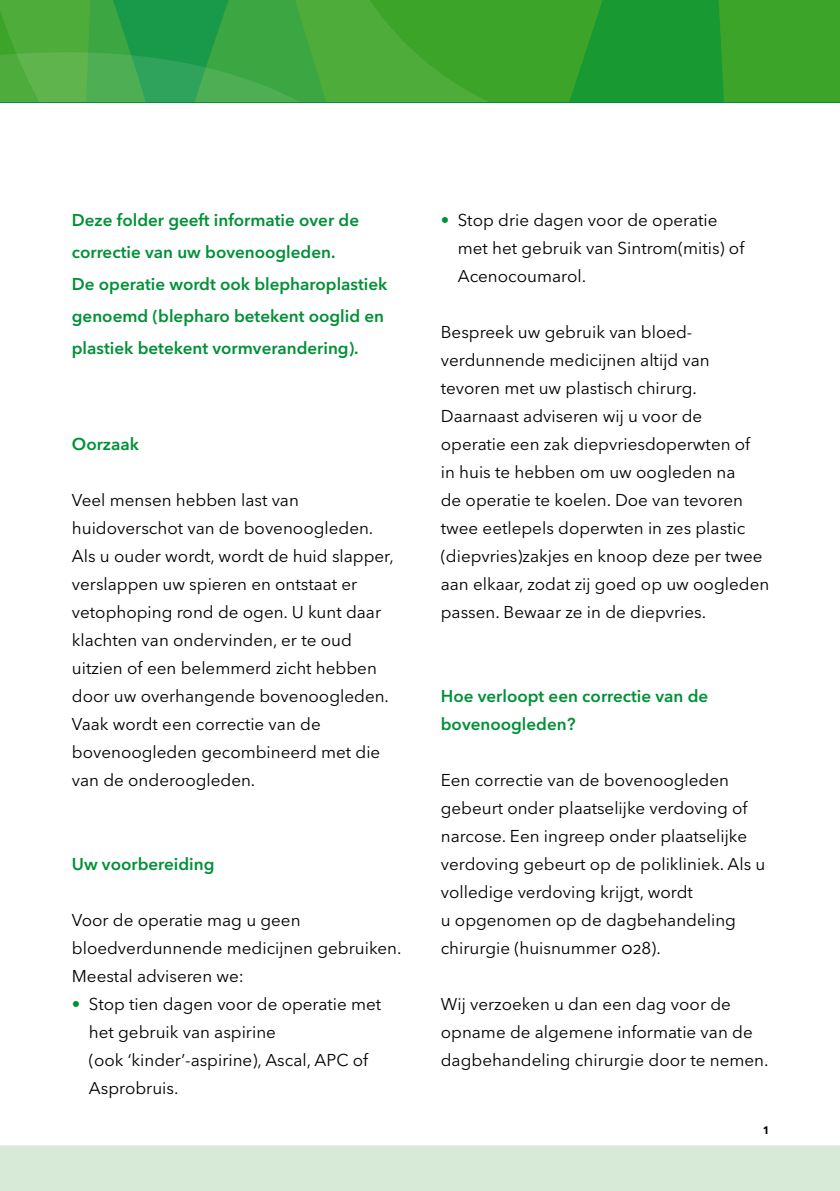
<style>
.page{position:relative;width:840px;height:1191px;background:#fff}
.page>*{position:absolute;margin:0;border:0;box-sizing:border-box;transform-origin:0 0}
.t1{font:17px/28px "Avenir Next LT Pro";color:#000}
.t2{font:600 17px/32px "Avenir Next LT Pro";color:#009037}
.t3{font:600 14px "Avenir Next LT Pro";color:#000}
.s1{color:#009037}
</style>
<div class="page">
<svg style="left:0;top:0;width:839px;height:102px;background:#36a333"></svg>
<svg style="left:0;top:52px;width:300px;height:50px;background:#45aa4d"></svg>
<div style="left:0;top:1145px;width:839px;height:46px;background:#d7ead7"></div>
<p class="t2" style="left:72px;top:204px;width:317px">Deze folder geeft informatie over de correctie van uw bovenoogleden.<br>De operatie wordt ook blepharoplastiek genoemd (blepharo betekent ooglid en plastiek betekent vormverandering).</p>
<p class="t2" style="left:72px;top:428px;width:69px">Oorzaak</p>
<p class="t1" style="left:72px;top:486px;width:323px">Veel mensen hebben last van huidoverschot van de bovenoogleden.<br>Als u ouder wordt, wordt de huid slapper, verslappen uw spieren en ontstaat er vetophoping rond de ogen. U kunt daar klachten van ondervinden, er te oud uitzien of een belemmerd zicht hebben door uw overhangende bovenoogleden.<br>Vaak wordt een correctie van de bovenoogleden gecombineerd met die van de onderoogleden.</p>
<p class="t2" style="left:72px;top:848px;width:144px">Uw voorbereiding</p>
<p class="t1" style="left:72px;top:906px;width:331px">Voor de operatie mag u geen bloedverdunnende medicijnen gebruiken.<br>Meestal adviseren we:</p>
<p class="t1" style="left:89px;top:990px;width:294px;text-indent:-17px"><span class="s1">•</span> Stop tien dagen voor de operatie met het gebruik van aspirine<br>(ook ‘kinder’-aspirine), Ascal, APC of<br>Asprobruis.</p>
<p class="t1" style="left:457px;top:206px;width:288px;text-indent:-17px"><span class="s1">•</span> Stop drie dagen voor de operatie met het gebruik van Sintrom(mitis) of<br>Acenocoumarol.</p>
<p class="t1" style="left:440px;top:318px;width:330px">Bespreek uw gebruik van bloed&shy;verdunnende medicijnen altijd van tevoren met uw plastisch chirurg.<br>Daarnaast adviseren wij u voor de operatie een zak diepvriesdoperwten of<br>in huis te hebben om uw oogleden na<br>de operatie te koelen. Doe van tevoren twee eetlepels doperwten in zes plastic (diepvries)zakjes en knoop deze per twee aan elkaar, zodat zij goed op uw oogleden passen. Bewaar ze in de diepvries.</p>
<p class="t2" style="left:440px;top:682px;width:269px;line-height:28px">Hoe verloopt een correctie van de bovenoogleden?</p>
<p class="t1" style="left:440px;top:766px;width:326px">Een correctie van de bovenoogleden gebeurt onder plaatselijke verdoving of narcose. Een ingreep onder plaatselijke verdoving gebeurt op de polikliniek. Als u volledige verdoving krijgt, wordt<br>u opgenomen op de dagbehandeling chirurgie (huisnummer 028).</p>
<p class="t1" style="left:440px;top:990px;width:329px">Wij verzoeken u dan een dag voor de opname de algemene informatie van de dagbehandeling chirurgie door te nemen.</p>
<p class="t3" style="left:762px;top:1120px;width:7px">1</p>
</div>
